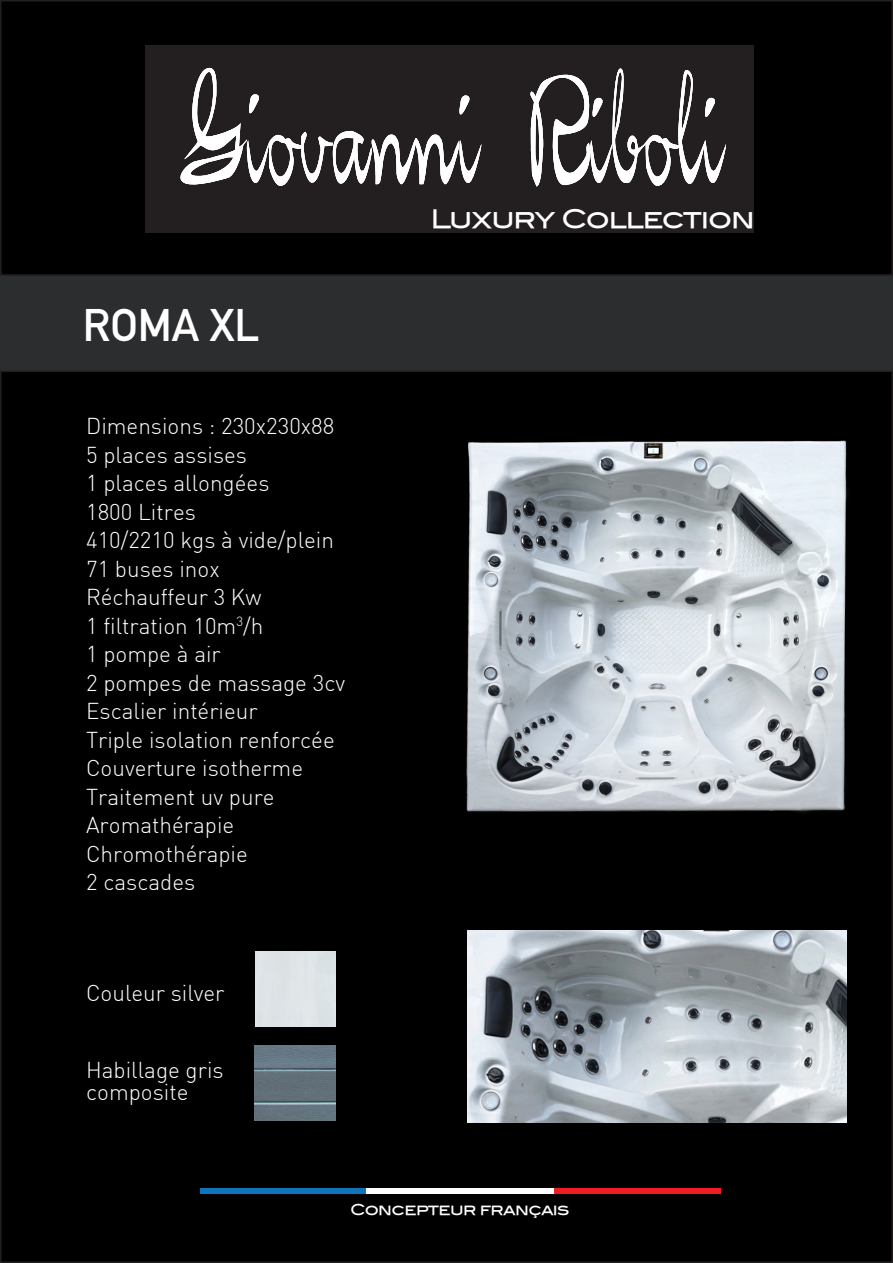
<style>
.page{position:relative;width:893px;height:1263px;background:#fff}
.page>*{position:absolute;margin:0;border:0;box-sizing:border-box;transform-origin:0 0}
.t1{font:700 45px "DIN Alternate";color:#fff}
.t2{font:25.5px "Blair Md ITCTT Medium";letter-spacing:-.05em;color:#fff}
.t3{font:300 22.5px "DIN";color:#fff}
.t4{font:15px "Blair Md ITCTT Medium";letter-spacing:-.05em;color:#fff}
</style>
<div class="page">
<div style="left:1px;top:1px;width:891px;height:1261px;background:#000001"></div>
<div style="left:146px;top:45px;width:608px;height:188px;background:#231f20"></div>
<img style="left:180px;top:67px;width:546px;height:120px">
<div style="left:0;top:274px;width:893px;height:98px;background:#2b2d2f"></div>
<img style="left:466px;top:440px;width:381px;height:373px">
<div style="left:255px;top:951px;width:81px;height:75px;background:#dee4e7"></div>
<img style="left:468px;top:931px;width:379px;height:192px">
<img style="left:255px;top:1045px;width:81px;height:75px">
<div style="left:200px;top:1188px;width:166px;height:6px;background:#1074bc"></div>
<div style="left:366px;top:1188px;width:189px;height:6px;background:#fff"></div>
<div style="left:555px;top:1188px;width:166px;height:6px;background:#ee1d23"></div>
<p class="t1" style="left:83px;top:291px;width:178px">ROMA XL</p>
<p class="t3" style="left:86px;top:412px;width:250px">Dimensions : 230x230x88</p>
<p class="t3" style="left:86px;top:441px;width:162px">5 places assises</p>
<p class="t3" style="left:86px;top:469px;width:185px">1 places allongées</p>
<p class="t3" style="left:86px;top:498px;width:111px">1800 Litres</p>
<p class="t3" style="left:86px;top:526px;width:249px">410/2210 kgs à vide/plein</p>
<p class="t3" style="left:86px;top:555px;width:135px">71 buses inox</p>
<p class="t3" style="left:86px;top:583px;width:177px">Réchauffeur 3 Kw</p>
<p class="t3" style="left:86px;top:612px;width:179px">1 filtration 10m<sup>3</sup>/h</p>
<p class="t3" style="left:86px;top:640px;width:136px">1 pompe à air</p>
<p class="t3" style="left:86px;top:669px;width:261px">2 pompes de massage 3cv</p>
<p class="t3" style="left:86px;top:697px;width:173px">Escalier intérieur</p>
<p class="t3" style="left:86px;top:726px;width:250px">Triple isolation renforcée</p>
<p class="t3" style="left:86px;top:754px;width:218px">Couverture isotherme</p>
<p class="t3" style="left:86px;top:783px;width:190px">Traitement uv pure</p>
<p class="t3" style="left:86px;top:811px;width:150px">Aromathérapie</p>
<p class="t3" style="left:86px;top:840px;width:163px">Chromothérapie</p>
<p class="t3" style="left:86px;top:868px;width:111px">2 cascades</p>
<p class="t3" style="left:86px;top:979px;width:140px">Couleur silver</p>
<p class="t3" style="left:86px;top:1056px;width:139px">Habillage gris</p>
<p class="t3" style="left:86px;top:1078px;width:104px">composite</p>
<p class="t2" style="left:431px;top:203px;width:326px">Luxury Collection</p>
<p class="t4" style="left:350px;top:1200px;width:221px">Concepteur français</p>
</div>
